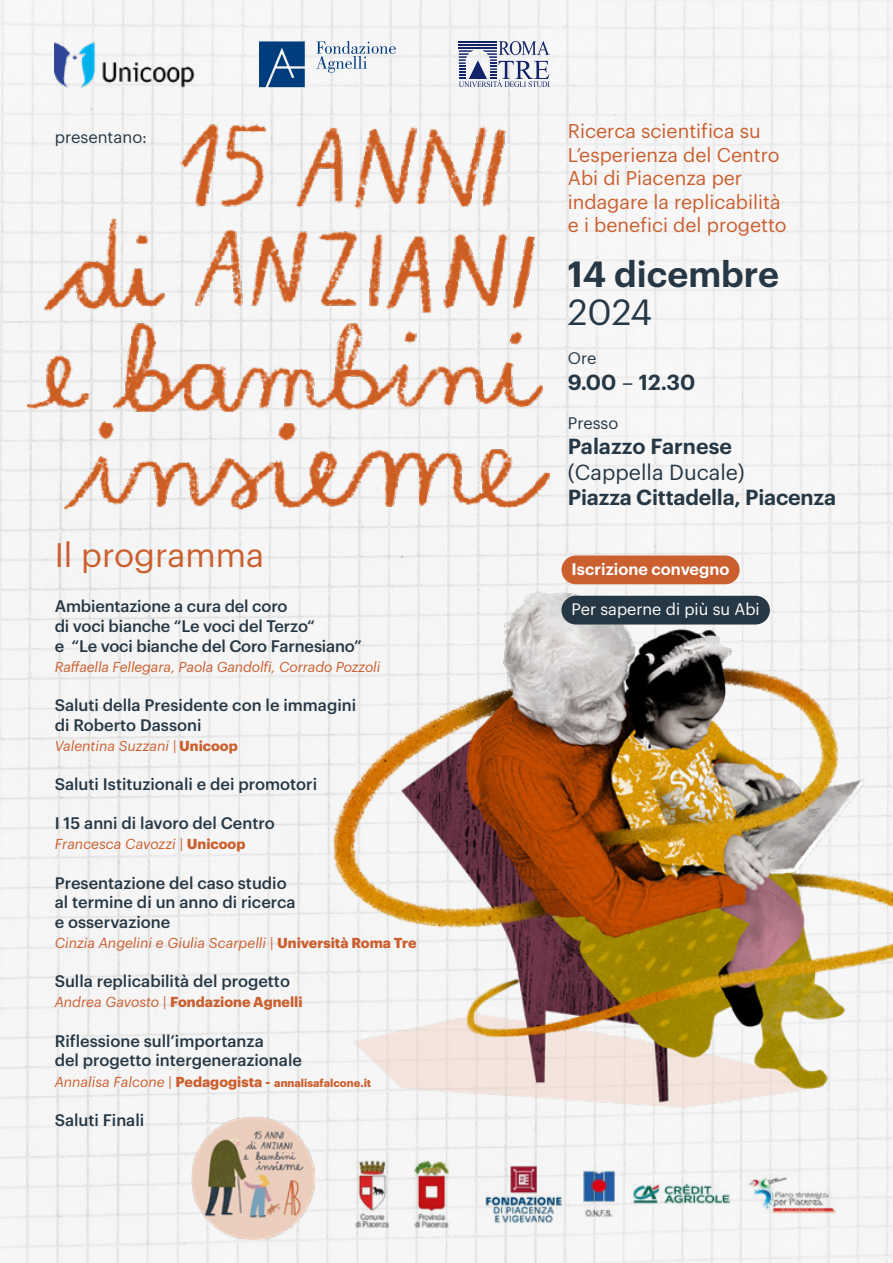
<style>
.page{position:relative;width:893px;height:1263px;background:#fff}
.page>*{position:absolute;margin:0;border:0;box-sizing:border-box;transform-origin:0 0}
.t1{font:600 35.55px "Graphik";color:#263845}
.t2{font:35.55px "Graphik";color:#263845}
.t3{font:33.3px "Graphik";color:#cb5f2e}
.t4{font:600 21.3px "Graphik";letter-spacing:-.01em;color:#263845}
.t5{font:21.3px "Graphik";color:#263845}
.t6{font:19.5px/23.4px "Graphik";color:#cb5f2e}
.t7{font:16.5px "Graphik";color:#263845}
.t8{font:500 16.35px/19.6px "Graphik";color:#263845}
.t9{font:16.35px "Graphik";color:#263845}
.t10{font:16.2px "Graphik";color:#fff}
.t11{font:600 16.2px "Graphik";color:#fff}
.t12{font:italic 14.1px "Graphik";color:#cb5f2e}
.t13{font:700 14.1px "Graphik";color:#cb5f2e}
.t14{font:700 11.1px "Graphik";color:#cb5f2e}
.s1{font-weight:700;font-style:normal}
.s2{font-weight:400;font-style:italic}
.s3{font-weight:400;font-style:italic;font-size:14.1px}
.s4{font-size:14.1px}
.s5{font-weight:400}
</style>
<div class="page">
<img style="left:0;top:0;width:893px;height:1263px">
<img style="left:334px;top:576px;width:559px;height:556px">
<img style="left:178px;top:115px;width:328px;height:95px">
<img style="left:28px;top:343px;width:68px;height:72px">
<img style="left:107px;top:314px;width:435px;height:94px">
<img style="left:65px;top:408px;width:485px;height:114px">
<img style="left:43px;top:215px;width:130px;height:107px">
<img style="left:186px;top:215px;width:352px;height:107px">
<img style="left:55px;top:39px;width:141px;height:50px">
<svg style="left:259px;top:41px;width:46px;height:46px;background:#1c528a"></svg>
<svg style="left:316px;top:41px;width:80px;height:32px"></svg>
<svg style="left:459px;top:41px;width:91px;height:46px"></svg>
<img style="left:191px;top:1116px;width:123px;height:123px">
<img style="left:354px;top:1160px;width:37px;height:68px">
<img style="left:485px;top:1165px;width:77px;height:57px">
<img style="left:746px;top:1174px;width:93px;height:39px">
<img style="left:632px;top:1183px;width:98px;height:21px">
<img style="left:583px;top:1170px;width:32px;height:47px">
<img style="left:414px;top:1160px;width:36px;height:68px">
<div style="left:561px;top:555px;width:179px;height:29px;background:#cb5f2e;border-radius:14px"></div>
<div style="left:561px;top:596px;width:209px;height:28px;background:#263845;border-radius:14px"></div>
<p class="t7" style="left:55px;top:125px;width:94px">presentano:</p>
<h2 class="t3" style="left:55px;top:530px;width:211px">Il programma</h2>
<p class="t8" style="left:55px;top:595px;width:309px">Ambientazione a cura del coro<br>di voci bianche “Le voci del Terzo“<br>e “Le voci bianche del Coro Farnesiano”</p>
<p class="t12" style="left:55px;top:656px;width:327px">Raffaella Fellegara, Paola Gandolfi, Corrado Pozzoli</p>
<p class="t8" style="left:55px;top:694px;width:303px">Saluti della Presidente con le immagini di Roberto Dassoni</p>
<p class="t12" style="left:55px;top:735px;width:185px">Valentina Suzzani | <span class="s1">Unicoop</span></p>
<p class="t8" style="left:55px;top:773px;width:264px">Saluti Istituzionali e dei promotori</p>
<p class="t8" style="left:55px;top:812px;width:222px">I 15 anni di lavoro del Centro</p>
<p class="t12" style="left:55px;top:834px;width:192px">Francesca Cavozzi | <span class="s1">Unicoop</span></p>
<p class="t8" style="left:55px;top:871px;width:243px">Presentazione del caso studio al termine di un anno di ricerca e osservazione</p>
<p class="t12" style="left:55px;top:932px;width:363px">Cinzia Angelini e Giulia Scarpelli | <span class="s1">Università Roma Tre</span></p>
<p class="t8" style="left:55px;top:970px;width:237px">Sulla replicabilità del progetto</p>
<p class="t13" style="left:55px;top:991px;width:249px"><span class="s2">Andrea Gavosto |</span> Fondazione Agnelli</p>
<p class="t8" style="left:55px;top:1029px;width:249px">Riflessione sull’importanza<br>del progetto intergenerazionale</p>
<p class="t14" style="left:55px;top:1074px;width:318px"><span class="s3">Annalisa Falcone |</span> <span class="s4">Pedagogista -</span> annalisafalcone.it</p>
<p class="t8" style="left:55px;top:1108px;width:91px">Saluti Finali</p>
<p class="t6" style="left:568px;top:118px;width:220px">Ricerca scientifica su<br>L’esperienza del Centro<br>Abi di Piacenza per indagare la replicabilità e i benefici del progetto</p>
<h1 class="t1" style="left:568px;top:246px;width:213px">14 dicembre</h1>
<h1 class="t2" style="left:568px;top:285px;width:86px">2024</h1>
<p class="t9" style="left:568px;top:346px;width:30px">Ore</p>
<h3 class="t4" style="left:568px;top:366px;width:129px">9.00 <span class="s5">–</span> 12.30</h3>
<p class="t9" style="left:568px;top:410px;width:52px">Presso</p>
<h3 class="t4" style="left:568px;top:430px;width:166px">Palazzo Farnese</h3>
<h3 class="t5" style="left:568px;top:456px;width:178px">(Cappella Ducale)</h3>
<h3 class="t4" style="left:568px;top:481px;width:270px">Piazza Cittadella, Piacenza</h3>
<p class="t11" style="left:572px;top:557px;width:159px">Iscrizione convegno</p>
<p class="t10" style="left:572px;top:597px;width:190px">Per saperne di più su Abi</p>
</div>
